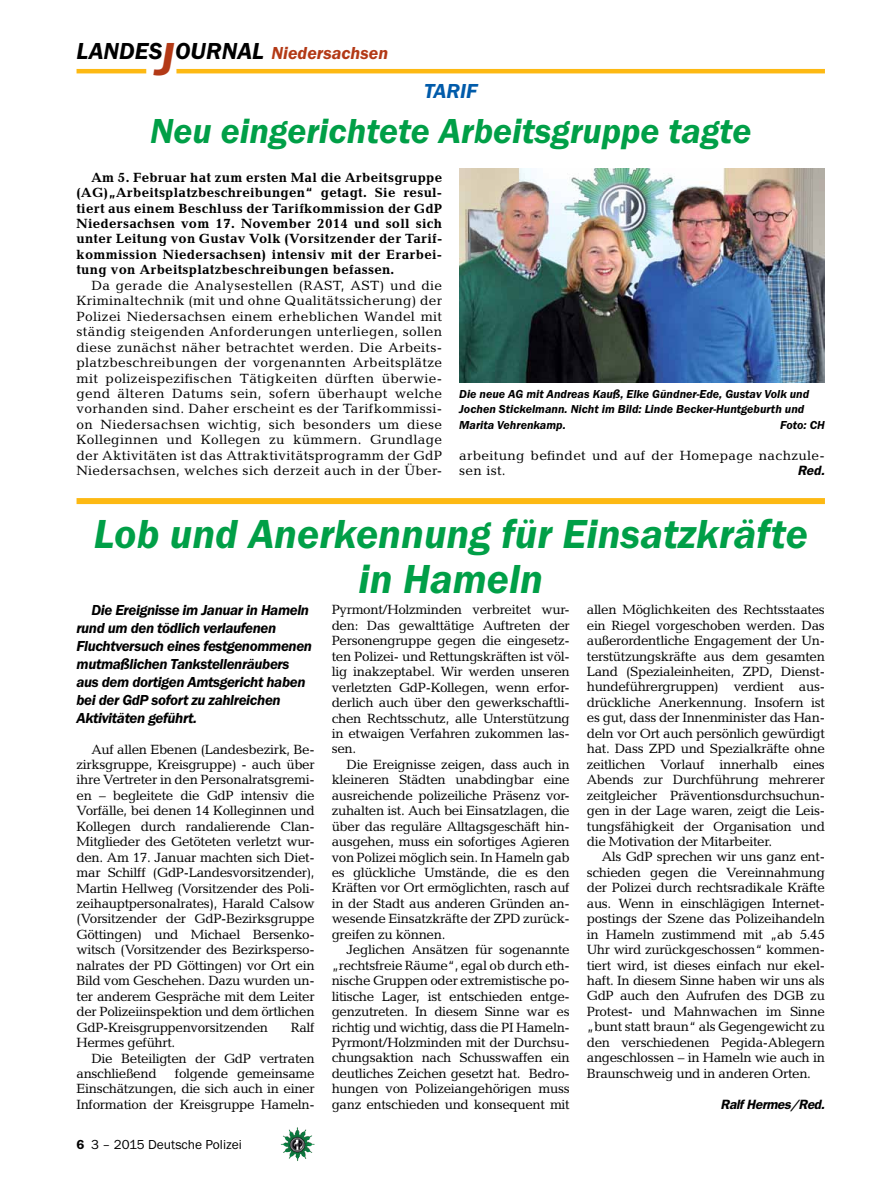
<style>
.page{position:relative;width:893px;height:1191px;background:#fff}
.page>*{position:absolute;margin:0;border:0;box-sizing:border-box;transform-origin:0 0}
.t1{font:italic 600 42px/45px "Franklin Gothic Itc T";color:#009f47;text-align:center}
.t2{font:italic 600 36px "Franklin Gothic Itc T";color:#009f47}
.t3{font:italic 600 21px "Franklin Gothic Itc T";color:#005baa}
.t4{font:italic 600 18px "Franklin Gothic Itc T";color:#b33916}
.t5{font:italic 600 15px/18px "Franklin Gothic Itc T";letter-spacing:-.025em;color:#000}
.t6{font:13.5px/15.5px "Candida";letter-spacing:-.025em;color:#000;text-align:justify}
.t7{font:700 13.5px/15.5px "Candida";letter-spacing:.02em;color:#000;text-align:justify}
.t8{font:13.5px/15.5px "Candida";letter-spacing:.02em;color:#000}
.t9{font:13.5px "Franklin Gothic Itc T";color:#000}
.t10{font:italic 600 13.5px "Franklin Gothic";letter-spacing:-.025em;color:#000}
.t11{font:italic 600 12px/15.5px "Franklin Gothic Itc T";color:#000}
.s1{font-size:24px;color:#000}
.s2{font-size:48px}
.s3{font-weight:600}
</style>
<div class="page">
<hr style="left:77px;top:69px;width:69px;height:4px;background:#fdb913">
<hr style="left:176px;top:69px;width:649px;height:4px;background:#fdb913">
<img style="left:281px;top:1128px;width:16px;height:24px">
<img style="left:459px;top:169px;width:366px;height:213px">
<div style="left:77px;top:498px;width:748px;height:6px;background:#fdb913"></div>
<h3 class="t4" style="left:77px;top:42px;width:313px"><span class="s1">LANDES</span><span class="s2">J</span><span class="s1">OURNAL</span> Niedersachsen</h3>
<h3 class="t3" style="left:424px;top:79px;width:50px">tarif</h3>
<h2 class="t2" style="left:150px;top:110px;width:603px">Neu eingerichtete Arbeitsgruppe tagte</h2>
<p class="t7" style="left:77px;top:169px;width:367px;text-indent:15px">Am 5. Februar hat zum ersten Mal die Arbeitsgruppe (AG)„Arbeitsplatzbeschreibungen“ getagt. Sie resul&shy;tiert aus einem Beschluss der Tarifkommission der GdP Niedersachsen vom 17. November 2014 und soll sich unter Leitung von Gustav Volk (Vorsitzender der Tarif&shy;kommission Niedersachsen) intensiv mit der Erarbei&shy;tung von Arbeitsplatzbeschreibungen befassen.</p>
<p class="t6" style="left:77px;top:277px;width:367px;text-indent:15px">Da gerade die Analysestellen (RAST, AST) und die Kriminaltechnik (mit und ohne Qualitätssicherung) der Polizei Niedersachsen einem erheblichen Wandel mit ständig steigenden Anforderungen unterliegen, sollen diese zunächst näher betrachtet werden. Die Arbeits&shy;platzbeschreibungen der vorgenannten Arbeitsplätze mit polizeispezifischen Tätigkeiten dürften überwie&shy;gend älteren Datums sein, sofern überhaupt welche vorhanden sind. Daher erscheint es der Tarifkommissi&shy;on Niedersachsen wichtig, sich besonders um diese Kolleginnen und Kollegen zu kümmern. Grundlage der Aktivitäten ist das Attraktivitätsprogramm der GdP Niedersachsen, welches sich derzeit auch in der Über-</p>
<p class="t11" style="left:459px;top:386px;width:352px">Die neue AG mit Andreas Kauß, Elke Gündner-Ede, Gustav Volk und<br>Jochen Stickelmann. Nicht im Bild: Linde Becker-Huntgeburth und<br>Marita Vehrenkamp.</p>
<p class="t11" style="left:780px;top:417px;width:46px">Foto: CH</p>
<p class="t8" style="left:459px;top:447px;width:367px">arbeitung befindet und auf der Homepage nachzule&shy;sen ist.</p>
<p class="t10" style="left:797px;top:463px;width:29px">Red.</p>
<h1 class="t1" style="left:94px;top:510px;width:716px">Lob und Anerkennung für Einsatzkräfte in Hameln</h1>
<p class="t6" style="left:332px;top:602px;width:240px">Pyrmont/Holzminden verbreitet wur&shy;den: Das gewalttätige Auftreten der Personengruppe gegen die eingesetz&shy;ten Polizei- und Rettungskräften ist völ&shy;lig inakzeptabel. Wir werden unseren verletzten GdP-Kollegen, wenn erfor&shy;derlich auch über den gewerkschaftli&shy;chen Rechtsschutz, alle Unterstützung in etwaigen Verfahren zukommen las&shy;sen.</p>
<p class="t6" style="left:332px;top:756px;width:240px;text-indent:15px">Die Ereignisse zeigen, dass auch in kleineren Städten unabdingbar eine ausreichende polizeiliche Präsenz vor&shy;zuhalten ist. Auch bei Einsatzlagen, die über das reguläre Alltagsgeschäft hin&shy;ausgehen, muss ein sofortiges Agieren von Polizei möglich sein. In Hameln gab es glückliche Umstände, die es den Kräften vor Ort ermöglichten, rasch auf in der Stadt aus anderen Gründen an&shy;wesende Einsatzkräfte der ZPD zurück&shy;greifen zu können.</p>
<p class="t6" style="left:332px;top:942px;width:240px;text-indent:15px">Jeglichen Ansätzen für sogenannte „rechtsfreie Räume“, egal ob durch eth&shy;nische Gruppen oder extremistische po&shy;litische Lager, ist entschieden entge&shy;genzutreten. In diesem Sinne war es richtig und wichtig, dass die PI Hameln-Pyrmont/Holzminden mit der Durchsu&shy;chungsaktion nach Schusswaffen ein deutliches Zeichen gesetzt hat. Bedro&shy;hungen von Polizeiangehörigen muss ganz entschieden und konsequent mit</p>
<p class="t5" style="left:77px;top:600px;width:237px;text-indent:15px">Die Ereignisse im Januar in Hameln rund um den tödlich verlaufenen<br>Fluchtversuch eines festgenommenen mutmaßlichen Tankstellenräubers aus dem dortigen Amtsgericht haben bei der GdP sofort zu zahlreichen<br>Aktivitäten geführt.</p>
<p class="t6" style="left:77px;top:741px;width:240px;text-indent:15px">Auf allen Ebenen (Landesbezirk, Be&shy;zirksgruppe, Kreisgruppe) - auch über ihre Vertreter in den Personalratsgremi&shy;en – begleitete die GdP intensiv die Vorfälle, bei denen 14 Kolleginnen und Kollegen durch randalierende Clan-Mitglieder des Getöteten verletzt wur&shy;den. Am 17. Januar machten sich Diet&shy;mar Schilff (GdP-Landesvorsitzender), Martin Hellweg (Vorsitzender des Poli&shy;zeihauptpersonalrates), Harald Calsow (Vorsitzender der GdP-Bezirksgruppe Göttingen) und Michael Bersenko&shy;witsch (Vorsitzender des Bezirksperso&shy;nalrates der PD Göttingen) vor Ort ein Bild vom Geschehen. Dazu wurden un&shy;ter anderem Gespräche mit dem Leiter der Polizeiinspektion und dem örtlichen GdP-Kreisgruppenvorsitzenden</p>
<p class="t6" style="left:587px;top:602px;width:240px">allen Möglichkeiten des Rechtsstaates ein Riegel vorgeschoben werden. Das außerordentliche Engagement der Un&shy;terstützungskräfte aus dem gesamten Land (Spezialeinheiten, ZPD, Dienst&shy;hundeführergruppen) verdient aus&shy;drückliche Anerkennung. Insofern ist es gut, dass der Innenminister das Han&shy;deln vor Ort auch persönlich gewürdigt hat. Dass ZPD und Spezialkräfte ohne zeitlichen Vorlauf innerhalb eines Abends zur Durchführung mehrerer zeitgleicher Präventionsdurchsuchun&shy;gen in der Lage waren, zeigt die Leis&shy;tungsfähigkeit der Organisation und die Motivation der Mitarbeiter.</p>
<p class="t6" style="left:587px;top:849px;width:240px;text-indent:15px">Als GdP sprechen wir uns ganz ent&shy;schieden gegen die Vereinnahmung der Polizei durch rechtsradikale Kräfte aus. Wenn in einschlägigen Internet&shy;postings der Szene das Polizeihandeln in Hameln zustimmend mit „ab 5.45<br>Uhr wird zurückgeschossen“ kommen&shy;tiert wird, ist dieses einfach nur ekel&shy;haft. In diesem Sinne haben wir uns als GdP auch den Aufrufen des DGB zu Protest- und Mahnwachen im Sinne „bunt statt braun“ als Gegengewicht zu den verschiedenen Pegida-Ablegern angeschlossen – in Hameln wie auch in Braunschweig und in anderen Orten.</p>
<p class="t10" style="left:720px;top:1096px;width:106px">Ralf Hermes/Red.</p>
<p class="t6" style="left:291px;top:1019px;width:26px">Ralf</p>
<p class="t6" style="left:77px;top:1034px;width:100px">Hermes geführt.</p>
<p class="t6" style="left:91px;top:1050px;width:225px">Die Beteiligten der GdP vertraten</p>
<p class="t6" style="left:77px;top:1065px;width:82px">anschließend</p>
<p class="t6" style="left:77px;top:1065px;width:240px;text-indent:98px">folgende gemeinsame Einschätzungen, die sich auch in einer Information der Kreisgruppe Hameln-</p>
<p class="t9" style="left:77px;top:1136px;width:167px"><span class="s3">6</span> 3 – 2015 Deutsche Polizei</p>
</div>
